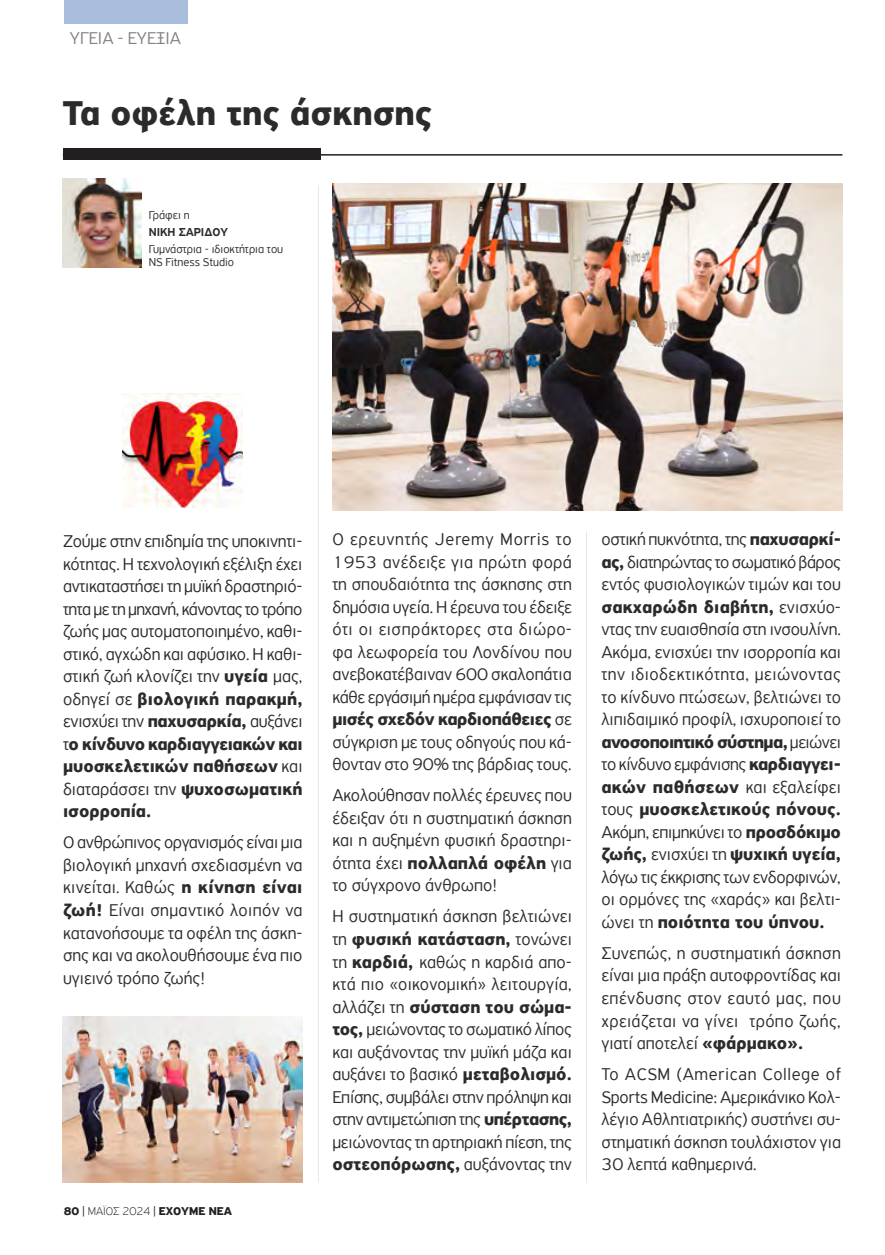
<style>
.page{position:relative;width:885px;height:1255px;background:#fff}
.page>*{position:absolute;margin:0;border:0;box-sizing:border-box;transform-origin:0 0}
.t1{font:700 36.3px "PF Highway Sans Pro";color:#2d2a2b}
.t2{font:300 18px/22.5px "PF Highway Sans Pro";color:#2d2a2b;text-align:justify}
.t3{font:300 18px "PF Highway Sans Pro";color:#808285}
.t4{font:300 12.15px/13.4px "PF Highway Sans Pro";color:#2d2a2b}
.t5{font:500 12.15px "PF Highway Sans Pro";color:#2d2a2b}
.t6{font:700 12px "PF Highway Sans Pro";color:#231f20}
.s1{font-weight:700}
.s2{font-weight:300}
.s3{font-weight:100}
</style>
<div class="page">
<div style="left:64px;top:0;width:123px;height:24px;background:#a9bddc"></div>
<hr style="left:63px;top:154px;width:779px;height:2px;background:#231f20">
<div style="left:63px;top:149px;width:257px;height:11px;background:#231f20"></div>
<hr style="left:586px;top:531px;width:1px;height:651px;background:#e6e7e8">
<hr style="left:318px;top:185px;width:1px;height:997px;background:#e6e7e8">
<img style="left:63px;top:179px;width:78px;height:88px">
<img style="left:332px;top:183px;width:510px;height:327px">
<img style="left:63px;top:1016px;width:239px;height:166px">
<img style="left:123px;top:393px;width:119px;height:114px">
<p class="t3" style="left:70px;top:27px;width:113px">ΥΓΕΙΑ - ΕΥΕΞΙΑ</p>
<h1 class="t1" style="left:63px;top:92px;width:371px">Τα οφέλη της άσκησης</h1>
<p class="t4" style="left:149px;top:208px;width:42px">Γράφει η</p>
<p class="t5" style="left:149px;top:225px;width:81px">ΝIΚΗ ΣΑΡIΔΟΥ</p>
<p class="t4" style="left:149px;top:242px;width:136px">Γυμνάστρια - ιδιοκτήτρια του<br>NS Fitness Studio</p>
<p class="t2" style="left:63px;top:530px;width:241px">Ζούμε στην επιδημία της υποκινητι&shy;κότητας. Η τεχνολογική εξέλιξη έχει αντικαταστήσει τη μυϊκή δραστηριό&shy;τητα με τη μηχανή, κάνοντας το τρόπο ζωής μας αυτοματοποιημένο, καθι&shy;στικό, αγχώδη και αφύσικο. Η καθι&shy;στική ζωή κλονίζει την <span class="s1">υγεία</span> μας, οδηγεί σε <span class="s1">βιολογική παρακμή, </span>ενισχύει την <span class="s1">παχυσαρκία,</span> αυξάνει τ<span class="s1">ο κίνδυνο καρδιαγγειακών και μυοσκελετικών παθήσεων</span> και διαταράσσει την <span class="s1">ψυχοσωματική ισορροπία.</span></p>
<p class="t2" style="left:63px;top:831px;width:241px">Ο ανθρώπινος οργανισμός είναι μια βιολογική μηχανή σχεδιασμένη να κινείται. Καθώς <span class="s1">η κίνηση είναι ζωή!</span> Είναι σημαντικό λοιπόν να κατανοήσουμε τα οφέλη της άσκη&shy;σης και να ακολουθήσουμε ένα πιο υγιεινό τρόπο ζωής!</p>
<p class="t6" style="left:64px;top:1203px;width:170px">80 <span class="s2">|</span> <span class="s3">ΜΑΪΟΣ 2024</span> <span class="s2">|</span> ΕΧΟΥΜΕ ΝΕΑ</p>
<p class="t2" style="left:332px;top:528px;width:241px">Ο ερευνητής Jeremy Morris το 1953 ανέδειξε για πρώτη φορά τη σπουδαιότητα της άσκησης στη δημόσια υγεία. Η έρευνα του έδειξε ότι οι εισπράκτορες στα διώρο&shy;φα λεωφορεία του Λονδίνου που ανεβοκατέβαιναν 600 σκαλοπάτια κάθε εργάσιμή ημέρα εμφάνισαν τις <span class="s1">μισές σχεδόν καρδιοπάθειες</span> σε σύγκριση με τους οδηγούς που κά&shy;θονταν στο 90% της βάρδιας τους.</p>
<p class="t2" style="left:332px;top:784px;width:241px">Ακολούθησαν πολλές έρευνες που έδειξαν ότι η συστηματική άσκηση και η αυξημένη φυσική δραστηρι&shy;ότητα έχει <span class="s1">πολλαπλά οφέλη</span> για το σύγχρονο άνθρωπο!</p>
<p class="t2" style="left:332px;top:905px;width:241px">Η συστηματική άσκηση βελτιώνει τη <span class="s1">φυσική κατάσταση,</span> τονώνει τη <span class="s1">καρδιά,</span> καθώς η καρδιά απο&shy;κτά πιο «οικονομική» λειτουργία, αλλάζει τη <span class="s1">σύσταση του σώμα&shy;τος,</span> μειώνοντας το σωματικό λίπος και αυξάνοντας την μυϊκή μάζα και αυξάνει το βασικό <span class="s1">μεταβολισμό.<br></span>Επίσης, συμβάλει στην πρόληψη και στην αντιμετώπιση της <span class="s1">υπέρτασης, </span>μειώνοντας τη αρτηριακή πίεση, της <span class="s1">οστεοπόρωσης,</span> αυξάνοντας την</p>
<p class="t2" style="left:601px;top:528px;width:241px">οστική πυκνότητα, της <span class="s1">παχυσαρκί&shy;ας,</span> διατηρώντας το σωματικό βάρος εντός φυσιολογικών τιμών και του <span class="s1">σακχαρώδη διαβήτη,</span> ενισχύο&shy;ντας την ευαισθησία στη ινσουλίνη.<br>Ακόμα, ενισχύει την ισορροπία και την ιδιοδεκτικότητα, μειώνοντας το κίνδυνο πτώσεων, βελτιώνει το λιπιδαιμικό προφίλ, ισχυροποιεί το <span class="s1">ανοσοποιητικό σύστημα,</span> μειώνει το κίνδυνο εμφάνισης <span class="s1">καρδιαγγει&shy;ακών παθήσεων</span> και εξαλείφει τους <span class="s1">μυοσκελετικούς πόνους.<br></span>Ακόμη, επιμηκύνει το <span class="s1">προσδόκιμο ζωής,</span> ενισχύει τη <span class="s1">ψυχική υγεία, </span>λόγω τις έκκρισης των ενδορφινών, οι ορμόνες της «χαράς» και βελτι&shy;ώνει τη <span class="s1">ποιότητα του ύπνου.</span></p>
<p class="t2" style="left:601px;top:941px;width:241px">Συνεπώς, η συστηματική άσκηση είναι μια πράξη αυτοφροντίδας και επένδυσης στον εαυτό μας, που χρειάζεται να γίνει τρόπο ζωής, γιατί αποτελεί <span class="s1">«φάρμακο».</span></p>
<p class="t2" style="left:601px;top:1062px;width:241px">Το ACSM (American College of Sports Medicine: Αμερικάνικο Κολ&shy;λέγιο Αθλητιατρικής) συστήνει συ&shy;στηματική άσκηση τουλάχιστον για 30 λεπτά καθημερινά.</p>
</div>
